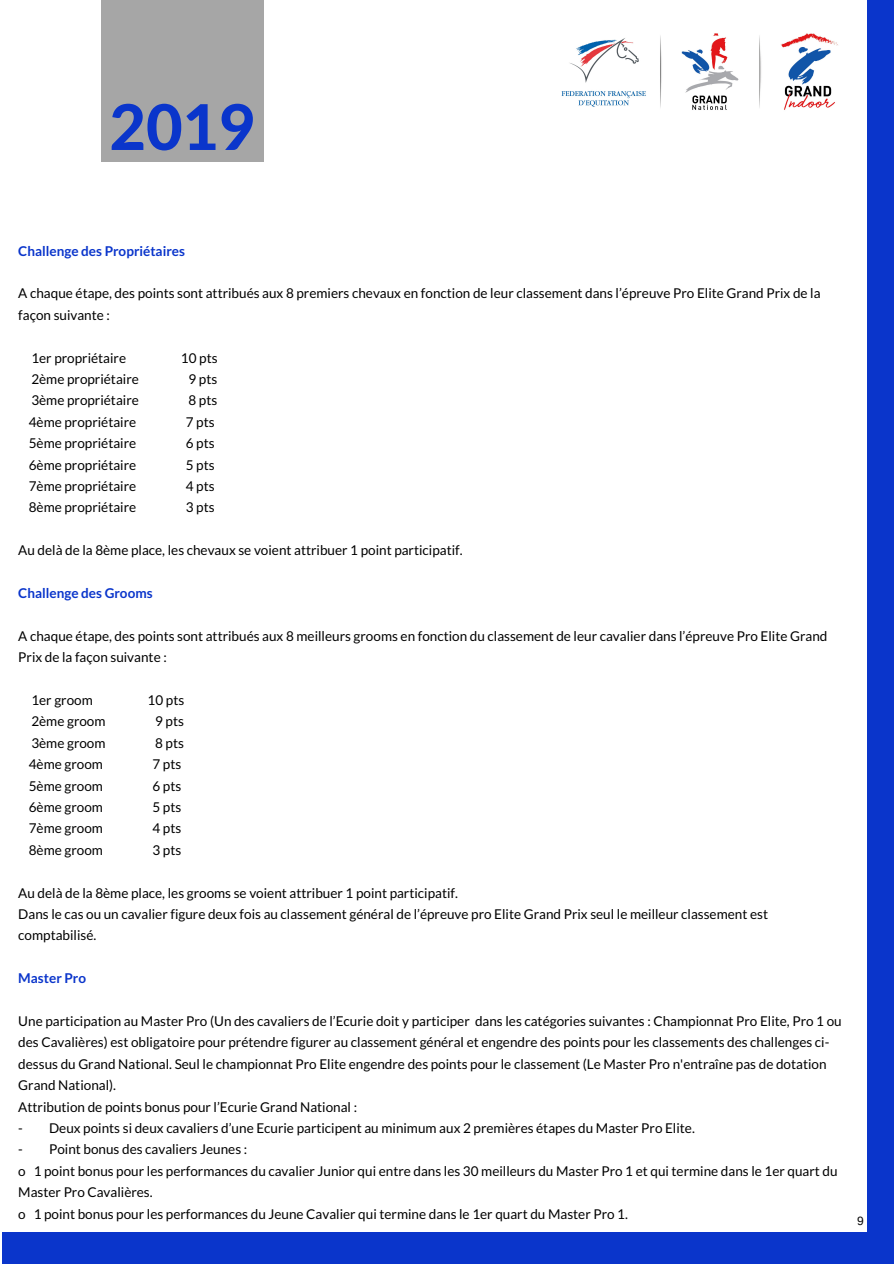
<style>
.page{position:relative;width:894px;height:1264px;background:#fff}
.page>*{position:absolute;margin:0;border:0;box-sizing:border-box;transform-origin:0 0}
.t1{font:800 63px "Lato Latin";color:#0a35cb}
.t2{font:13.5px/21.5px "Lato";color:#000}
.t3{font:700 13.5px "Lato";color:#0a35cb}
.t4{font:12px "Arimo";color:#000}
</style>
<div class="page">
<div style="left:101px;top:0;width:163px;height:161px;background:#a6a6a6"></div>
<div style="left:866px;top:0;width:27px;height:1263px;background:#0a35cb"></div>
<div style="left:3px;top:1232px;width:890px;height:31px;background:#0a35cb"></div>
<img style="left:561px;top:33px;width:277px;height:77px">
<h1 class="t1" style="left:109px;top:88px;width:148px">2019</h1>
<p class="t3" style="left:18px;top:242px;width:168px">Challenge des Propriétaires</p>
<p class="t2" style="left:18px;top:282px;width:803px">A chaque étape, des points sont attribués aux 8 premiers chevaux en fonction de leur classement dans l’épreuve Pro Elite Grand Prix de la façon suivante :</p>
<p class="t2" style="left:31px;top:346px;width:96px">1er propriétaire</p>
<p class="t2" style="left:181px;top:346px;width:38px">10 pts</p>
<p class="t2" style="left:31px;top:368px;width:109px">2ème propriétaire</p>
<p class="t2" style="left:188px;top:368px;width:30px">9 pts</p>
<p class="t2" style="left:31px;top:389px;width:109px">3ème propriétaire</p>
<p class="t2" style="left:188px;top:389px;width:30px">8 pts</p>
<p class="t2" style="left:29px;top:411px;width:109px">4ème propriétaire</p>
<p class="t2" style="left:186px;top:411px;width:30px">7 pts</p>
<p class="t2" style="left:29px;top:432px;width:109px">5ème propriétaire</p>
<p class="t2" style="left:186px;top:432px;width:30px">6 pts</p>
<p class="t2" style="left:29px;top:453px;width:109px">6ème propriétaire</p>
<p class="t2" style="left:186px;top:453px;width:30px">5 pts</p>
<p class="t2" style="left:29px;top:475px;width:109px">7ème propriétaire</p>
<p class="t2" style="left:186px;top:475px;width:30px">4 pts</p>
<p class="t2" style="left:29px;top:496px;width:109px">8ème propriétaire</p>
<p class="t2" style="left:186px;top:496px;width:30px">3 pts</p>
<p class="t2" style="left:18px;top:539px;width:445px">Au delà de la 8ème place, les chevaux se voient attribuer 1 point participatif.</p>
<p class="t3" style="left:18px;top:584px;width:136px">Challenge des Grooms</p>
<p class="t2" style="left:18px;top:625px;width:810px">A chaque étape, des points sont attribués aux 8 meilleurs grooms en fonction du classement de leur cavalier dans l’épreuve Pro Elite Grand<br>Prix de la façon suivante :</p>
<p class="t2" style="left:31px;top:689px;width:63px">1er groom</p>
<p class="t2" style="left:148px;top:689px;width:38px">10 pts</p>
<p class="t2" style="left:31px;top:710px;width:76px">2ème groom</p>
<p class="t2" style="left:155px;top:710px;width:30px">9 pts</p>
<p class="t2" style="left:31px;top:731px;width:76px">3ème groom</p>
<p class="t2" style="left:155px;top:731px;width:30px">8 pts</p>
<p class="t2" style="left:29px;top:753px;width:76px">4ème groom</p>
<p class="t2" style="left:152px;top:753px;width:30px">7 pts</p>
<p class="t2" style="left:29px;top:774px;width:76px">5ème groom</p>
<p class="t2" style="left:152px;top:774px;width:30px">6 pts</p>
<p class="t2" style="left:29px;top:796px;width:76px">6ème groom</p>
<p class="t2" style="left:152px;top:796px;width:30px">5 pts</p>
<p class="t2" style="left:29px;top:817px;width:76px">7ème groom</p>
<p class="t2" style="left:152px;top:817px;width:30px">4 pts</p>
<p class="t2" style="left:29px;top:838px;width:76px">8ème groom</p>
<p class="t2" style="left:152px;top:838px;width:30px">3 pts</p>
<p class="t2" style="left:18px;top:881px;width:751px">Au delà de la 8ème place, les grooms se voient attribuer 1 point participatif.<br>Dans le cas ou un cavalier figure deux fois au classement général de l’épreuve pro Elite Grand Prix seul le meilleur classement est comptabilisé.</p>
<p class="t3" style="left:18px;top:969px;width:69px">Master Pro</p>
<p class="t2" style="left:18px;top:1010px;width:824px">Une participation au Master Pro (Un des cavaliers de l’Ecurie doit y participer dans les catégories suivantes : Championnat Pro Elite, Pro 1 ou des Cavalières) est obligatoire pour prétendre figurer au classement général et engendre des points pour les classements des challenges ci&shy;dessus du Grand National. Seul le championnat Pro Elite engendre des points pour le classement (Le Master Pro n'entraîne pas de dotation Grand National).<br>Attribution de points bonus pour l’Ecurie Grand National :</p>
<p class="t2" style="left:18px;top:1117px;width:678px">- Deux points si deux cavaliers d’une Ecurie participent au minimum aux 2 premières étapes du Master Pro Elite.</p>
<p class="t2" style="left:18px;top:1138px;width:820px">- Point bonus des cavaliers Jeunes :<br>o 1 point bonus pour les performances du cavalier Junior qui entre dans les 30 meilleurs du Master Pro 1 et qui termine dans le 1er quart du Master Pro Cavalières.<br>o 1 point bonus pour les performances du Jeune Cavalier qui termine dans le 1er quart du Master Pro 1.</p>
<p class="t4" style="left:856px;top:1213px;width:8px">9</p>
</div>
